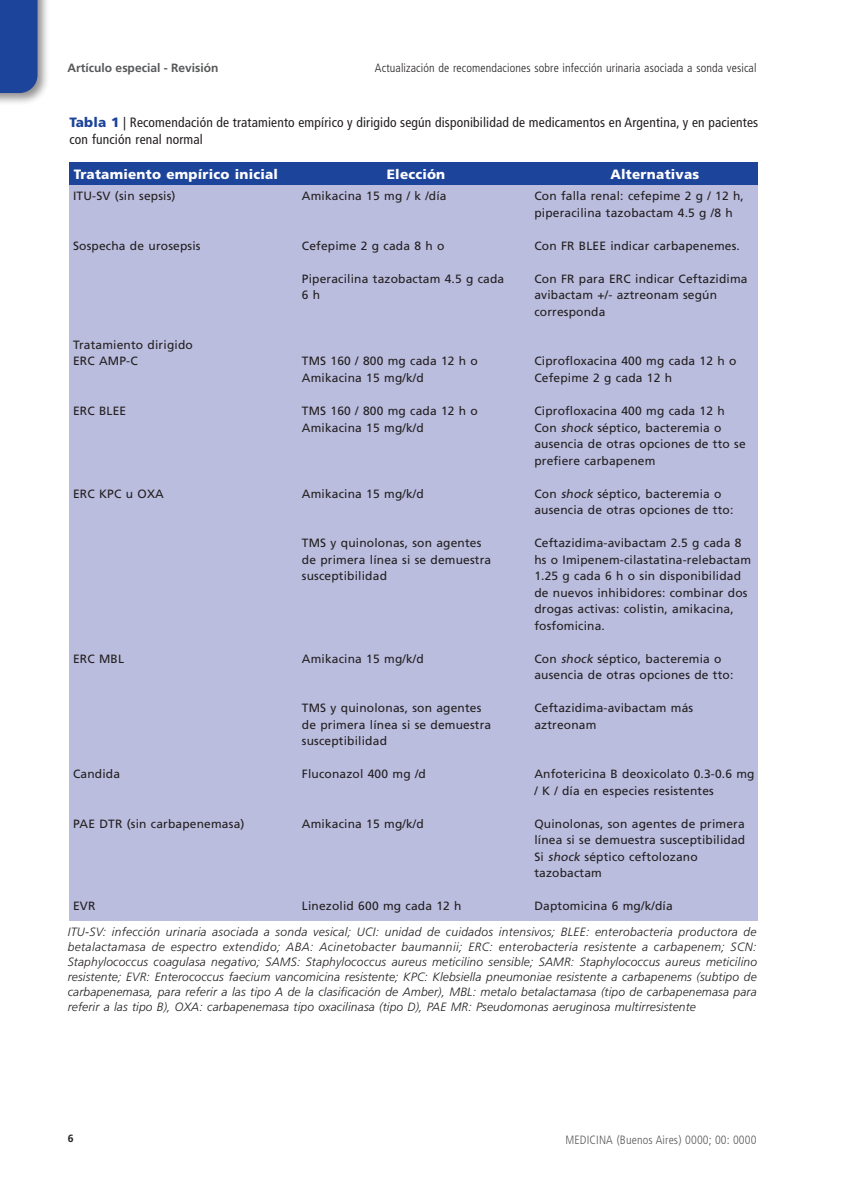
<style>
.page{position:relative;width:851px;height:1191px;background:#fff}
.page>*{position:absolute;margin:0;border:0;box-sizing:border-box;transform-origin:0 0}
.tablatit{font:condensed 13.5px/16.5px "Frutiger LT Std";letter-spacing:.01em;color:#231f20}
.tablacab{font:900 13.5px "Frutiger LT Std";letter-spacing:.015em;color:#fff}
.tabla{font:12px/16.5px "Frutiger LT Std";letter-spacing:.015em;color:#231f20}
.epigrafe_pie{font:italic 300 12px/15px "Frutiger LT Std";letter-spacing:.015em;color:#231f20;text-align:justify}
.t1{font:300 condensed 12px "Frutiger LT Std";letter-spacing:.01em;color:#231f20}
.t2{font:300 condensed 12px "Frutiger LT Std";letter-spacing:.01em;color:#57585a}
.t3{font:700 12px "Frutiger LT Std";color:#57585a}
.t4{font:700 10.5px "Frutiger LT Std";color:#231f20}
.s1{font-weight:900;font-stretch:normal;color:#1d449b}
.s2{font-style:italic}
</style>
<div class="page">
<div style="left:0;top:0;width:50px;height:105px;background:#231f20;opacity:.5"></div>
<div style="left:0;top:0;width:38px;height:93px;background:#1d449b"></div>
<div style="left:69px;top:185px;width:689px;height:736px;background:#babdde"></div>
<div style="left:69px;top:163px;width:689px;height:22px;background:#1d449b"></div>
<p class="t3" style="left:68px;top:61px;width:152px">Artículo especial - Revisión</p>
<p class="t1" style="left:375px;top:61px;width:383px">Actualización de recomendaciones sobre infección urinaria asociada a sonda vesical</p>
<p class="tablatit" style="left:69px;top:114px;width:690px"><span class="s1">Tabla 1</span> | Recomendación de tratamiento empírico y dirigido según disponibilidad de medicamentos en Argentina, y en pacientes con función renal normal</p>
<p class="tablacab" style="left:74px;top:166px;width:206px">Tratamiento empírico inicial</p>
<p class="tablacab" style="left:387px;top:166px;width:60px">Elección</p>
<p class="tablacab" style="left:610px;top:166px;width:90px">Alternativas</p>
<p class="tabla" style="left:73px;top:188px;width:104px">ITU-SV (sin sepsis)</p>
<p class="tabla" style="left:73px;top:237px;width:129px">Sospecha de urosepsis</p>
<p class="tabla" style="left:534px;top:188px;width:211px">Con falla renal: cefepime 2 g / 12 h, piperacilina tazobactam 4.5 g /8 h</p>
<p class="tabla" style="left:534px;top:237px;width:207px">Con FR BLEE indicar carbapenemes.</p>
<p class="tabla" style="left:534px;top:270px;width:215px">Con FR para ERC indicar Ceftazidima avibactam +/- aztreonam según corresponda</p>
<p class="tabla" style="left:534px;top:353px;width:203px">Ciprofloxacina 400 mg cada 12 h o<br>Cefepime 2 g cada 12 h</p>
<p class="tabla" style="left:534px;top:402px;width:192px">Ciprofloxacina 400 mg cada 12 h</p>
<p class="tabla" style="left:534px;top:419px;width:213px">Con <span class="s2">shock</span> séptico, bacteremia o ausencia de otras opciones de tto se prefiere carbapenem</p>
<p class="tabla" style="left:534px;top:485px;width:200px">Con <span class="s2">shock</span> séptico, bacteremia o ausencia de otras opciones de tto:</p>
<p class="tabla" style="left:534px;top:534px;width:218px">Ceftazidima-avibactam 2.5 g cada 8 hs o Imipenem-cilastatina-relebactam 1.25 g cada 6 h o sin disponibilidad de nuevos inhibidores: combinar dos drogas activas: colistin, amikacina, fosfomicina.</p>
<p class="tabla" style="left:534px;top:650px;width:200px">Con <span class="s2">shock</span> séptico, bacteremia o ausencia de otras opciones de tto:</p>
<p class="tabla" style="left:534px;top:699px;width:160px">Ceftazidima-avibactam más aztreonam</p>
<p class="tabla" style="left:302px;top:188px;width:146px">Amikacina 15 mg / k /día</p>
<p class="tabla" style="left:302px;top:237px;width:144px">Cefepime 2 g cada 8 h o</p>
<p class="tabla" style="left:302px;top:270px;width:204px">Piperacilina tazobactam 4.5 g cada<br>6 h</p>
<p class="tabla" style="left:73px;top:336px;width:121px">Tratamiento dirigido</p>
<p class="tabla" style="left:73px;top:353px;width:66px">ERC AMP-C</p>
<p class="tabla" style="left:302px;top:353px;width:177px">TMS 160 / 800 mg cada 12 h o<br>Amikacina 15 mg/k/d</p>
<p class="tabla" style="left:302px;top:402px;width:177px">TMS 160 / 800 mg cada 12 h o</p>
<p class="tabla" style="left:302px;top:419px;width:123px">Amikacina 15 mg/k/d</p>
<p class="tabla" style="left:73px;top:402px;width:55px">ERC BLEE</p>
<p class="tabla" style="left:302px;top:485px;width:123px">Amikacina 15 mg/k/d</p>
<p class="tabla" style="left:302px;top:534px;width:191px">TMS y quinolonas, son agentes de primera línea si se demuestra susceptibilidad</p>
<p class="tabla" style="left:73px;top:485px;width:92px">ERC KPC u OXA</p>
<p class="tabla" style="left:302px;top:650px;width:123px">Amikacina 15 mg/k/d</p>
<p class="tabla" style="left:302px;top:699px;width:191px">TMS y quinolonas, son agentes de primera línea si se demuestra susceptibilidad</p>
<p class="tabla" style="left:302px;top:765px;width:125px">Fluconazol 400 mg /d</p>
<p class="tabla" style="left:302px;top:815px;width:123px">Amikacina 15 mg/k/d</p>
<p class="tabla" style="left:73px;top:650px;width:53px">ERC MBL</p>
<p class="tabla" style="left:534px;top:765px;width:222px">Anfotericina B deoxicolato 0.3-0.6 mg / K / día en especies resistentes</p>
<p class="tabla" style="left:534px;top:815px;width:212px">Quinolonas, son agentes de primera línea si se demuestra susceptibilidad</p>
<p class="tabla" style="left:534px;top:848px;width:165px">Si <span class="s2">shock</span> séptico ceftolozano tazobactam</p>
<p class="tabla" style="left:534px;top:897px;width:140px">Daptomicina 6 mg/k/día</p>
<p class="epigrafe_pie" style="left:68px;top:924px;width:690px">ITU-SV: infección urinaria asociada a sonda vesical; UCI: unidad de cuidados intensivos; BLEE: enterobacteria productora de betalactamasa de espectro extendido; ABA: Acinetobacter baumannii; ERC: enterobacteria resistente a carbapenem; SCN:<br>Staphylococcus coagulasa negativo; SAMS: Staphylococcus aureus meticilino sensible; SAMR: Staphylococcus aureus meticilino resistente; EVR: Enterococcus faecium vancomicina resistente; KPC: Klebsiella pneumoniae resistente a carbapenems (subtipo de carbapenemasa, para referir a las tipo A de la clasificación de Amber), MBL: metalo betalactamasa (tipo de carbapenemasa para referir a las tipo B), OXA: carbapenemasa tipo oxacilinasa (tipo D), PAE MR: Pseudomonas aeruginosa multirresistente</p>
<p class="tabla" style="left:73px;top:765px;width:49px">Candida</p>
<p class="tabla" style="left:73px;top:815px;width:173px">PAE DTR (sin carbapenemasa)</p>
<p class="tabla" style="left:302px;top:897px;width:161px">Linezolid 600 mg cada 12 h</p>
<p class="tabla" style="left:73px;top:897px;width:24px">EVR</p>
<p class="t4" style="left:68px;top:1132px;width:7px">6</p>
<p class="t2" style="left:565px;top:1132px;width:192px">MEDICINA (Buenos Aires) 0000; 00: 0000</p>
</div>
